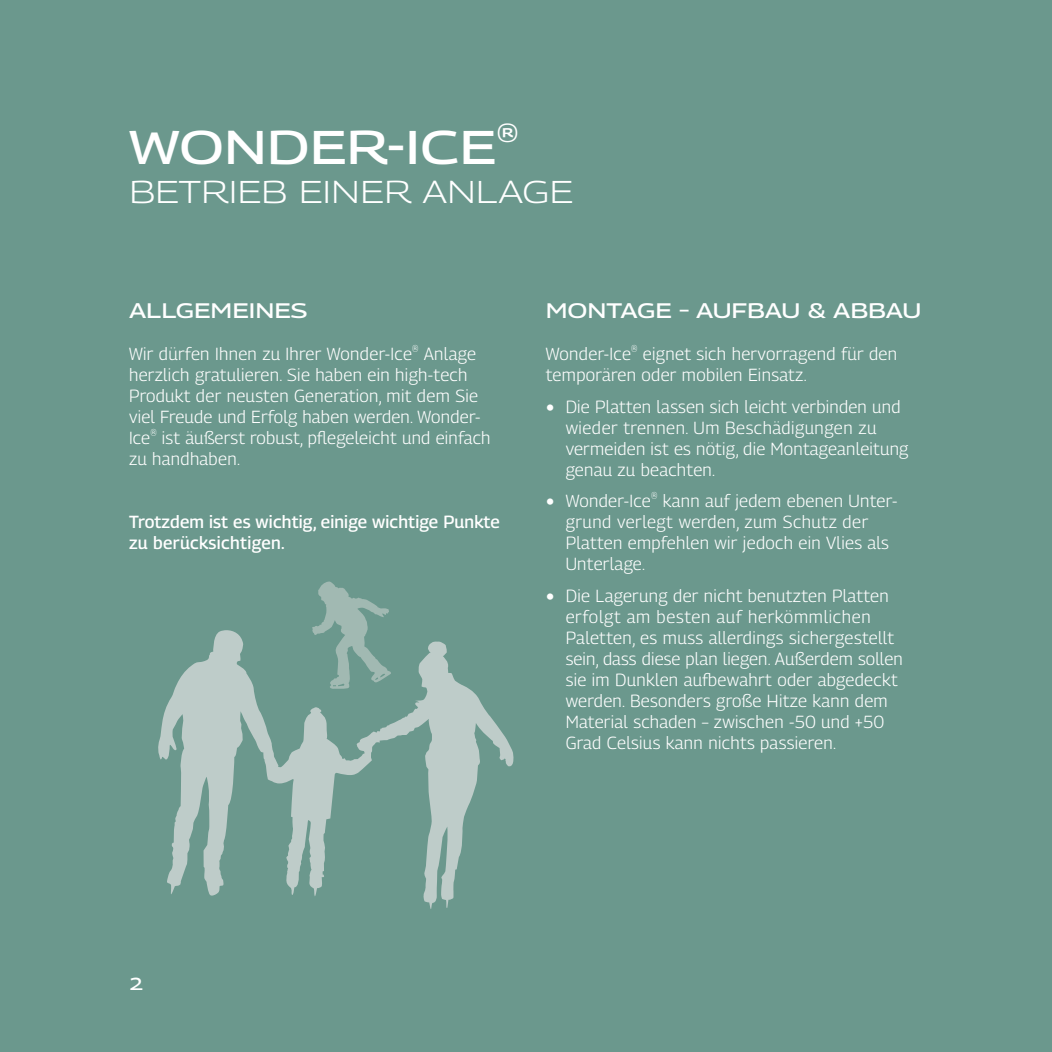
<style>
.page{position:relative;width:1052px;height:1052px;background:#6b988d}
.page>*{position:absolute;margin:0;border:0;box-sizing:border-box;transform-origin:0 0}
.t1{font:500 47.25px "Georama Expanded";color:#fff}
.t2{font:300 31.5px "Georama Expanded";color:#fff}
.t3{font:500 21px "Georama Expanded";color:#fff}
.t4{font:300 17.5px/21px "Georama";letter-spacing:.02em;color:#fff}
.t5{font:500 17.5px/21px "Georama";letter-spacing:.01em;color:#fff}
.t6{font:500 17.5px "Georama Expanded";color:#fff}
</style>
<div class="page">
<svg style="left:158px;top:630px;width:356px;height:279px"></svg>
<svg style="left:311px;top:581px;width:81px;height:108px"></svg>
<h1 class="t1" style="left:129px;top:113px;width:391px">WONDER-ICE<sup>®</sup></h1>
<h2 class="t2" style="left:129px;top:169px;width:446px">BETRIEB EINER ANLAGE</h2>
<p class="t3" style="left:129px;top:295px;width:180px">ALLGEMEINES</p>
<p class="t4" style="left:129px;top:343px;width:363px">Wir dürfen Ihnen zu Ihrer Wonder-Ice<sup>®</sup> Anlage herzlich gratulieren. Sie haben ein high-tech Produkt der neusten Generation, mit dem Sie viel Freude und Erfolg haben werden. Wonder-Ice<sup>®</sup> ist äußerst robust, pflegeleicht und einfach zu handhaben.</p>
<p class="t5" style="left:129px;top:511px;width:372px">Trotzdem ist es wichtig, einige wichtige Punkte zu berücksichtigen.</p>
<p class="t3" style="left:546px;top:295px;width:377px">MONTAGE – AUFBAU &amp; ABBAU</p>
<p class="t4" style="left:546px;top:343px;width:353px">Wonder-Ice<sup>®</sup> eignet sich hervorragend für den temporären oder mobilen Einsatz.</p>
<p class="t4" style="left:566px;top:395px;width:344px;text-indent:-20px">● Die Platten lassen sich leicht verbinden und wieder trennen. Um Beschädigungen zu vermeiden ist es nötig, die Montageanleitung genau zu beachten.</p>
<p class="t4" style="left:566px;top:490px;width:333px;text-indent:-20px">● Wonder-Ice<sup>®</sup> kann auf jedem ebenen Unter&shy;grund verlegt werden, zum Schutz der Platten empfehlen wir jedoch ein Vlies als Unterlage.</p>
<p class="t4" style="left:566px;top:584px;width:338px;text-indent:-20px">● Die Lagerung der nicht benutzten Platten erfolgt am besten auf herkömmlichen Paletten, es muss allerdings sichergestellt sein, dass diese plan liegen. Außerdem sollen sie im Dunklen aufbewahrt oder abgedeckt werden. Besonders große Hitze kann dem Material schaden – zwischen -50 und +50<br>Grad Celsius kann nichts passieren.</p>
<p class="t6" style="left:129px;top:970px;width:16px">2</p>
</div>
